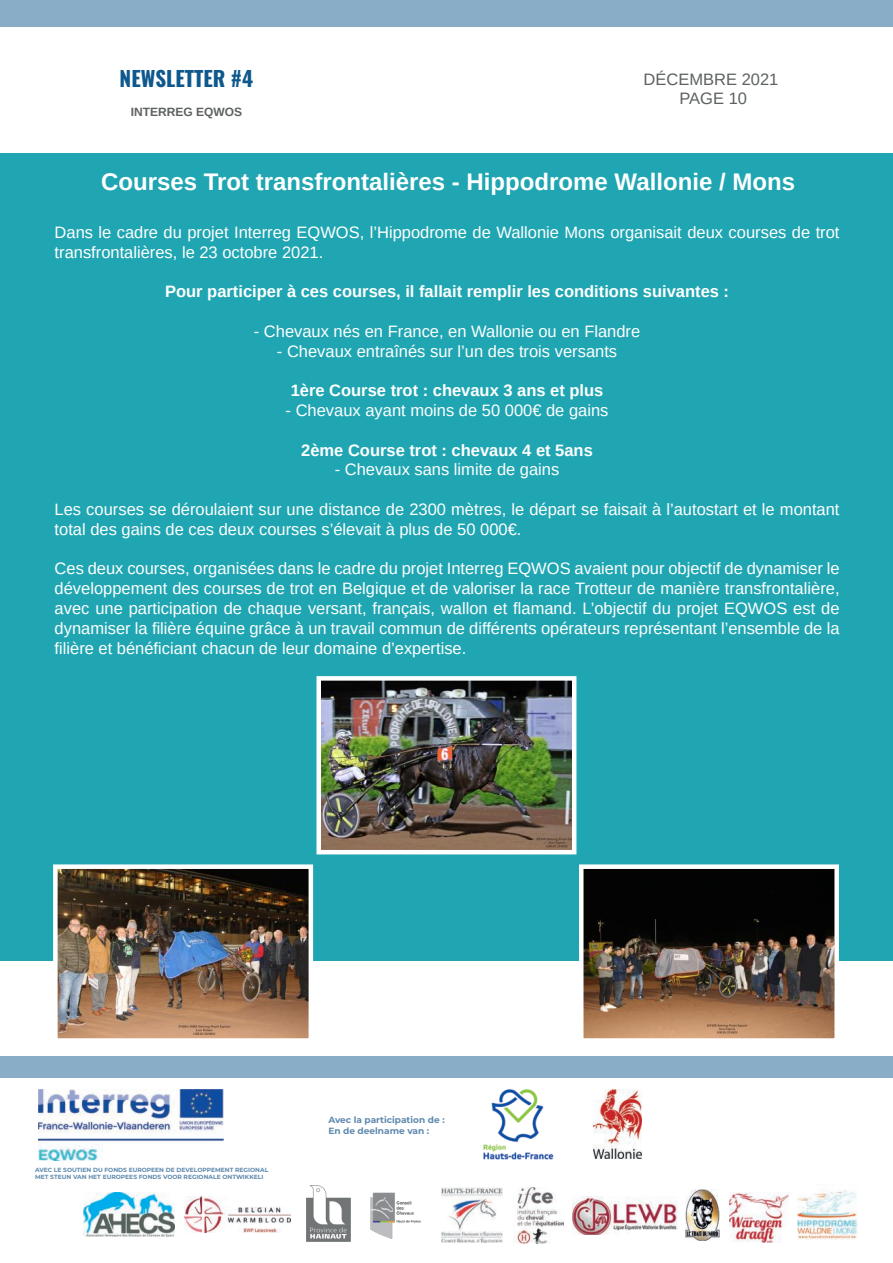
<style>
.page{position:relative;width:893px;height:1263px;background:#fff}
.page>*{position:absolute;margin:0;border:0;box-sizing:border-box;transform-origin:0 0}
.t1{font:700 24px "Arimo";color:#fff}
.t2{font:700 21px "Oswald";color:#0e588d}
.t3{font:16.5px/19.8px "Arimo";color:#fff}
.t4{font:700 16.5px "Arimo";color:#fff}
.t5{font:16.5px "Arimo";color:#5d6161}
.t6{font:700 12px "Arimo";color:#5d6161}
.t7{font:700 9px "Montserrat";color:#5e89ae}
.t8{font:700 6px "Montserrat";color:#5e89ae}
</style>
<div class="page">
<div style="left:0;top:1057px;width:893px;height:21px;background:#89adc7"></div>
<div style="left:0;top:0;width:893px;height:26px;background:#89adc7"></div>
<div style="left:0;top:153px;width:893px;height:808px;background:#20a6b2"></div>
<img style="left:58px;top:869px;width:250px;height:169px">
<div style="left:53px;top:864px;width:260px;height:179px;border:4px solid #fff"></div>
<img style="left:584px;top:869px;width:250px;height:169px">
<div style="left:579px;top:864px;width:260px;height:179px;border:4px solid #fff"></div>
<img style="left:39px;top:1089px;width:184px;height:71px">
<img style="left:483px;top:1089px;width:71px;height:70px">
<img style="left:593px;top:1090px;width:48px;height:68px">
<img style="left:83px;top:1192px;width:92px;height:44px">
<img style="left:185px;top:1196px;width:106px;height:36px">
<img style="left:307px;top:1186px;width:44px;height:55px">
<img style="left:442px;top:1188px;width:61px;height:54px">
<img style="left:514px;top:1187px;width:49px;height:56px">
<img style="left:573px;top:1197px;width:104px;height:38px">
<img style="left:685px;top:1189px;width:35px;height:52px">
<img style="left:729px;top:1192px;width:60px;height:50px">
<img style="left:797px;top:1190px;width:61px;height:50px">
<img style="left:370px;top:1192px;width:51px;height:47px">
<img style="left:321px;top:681px;width:250px;height:168px">
<div style="left:316px;top:676px;width:260px;height:178px;border:4px solid #fff"></div>
<p class="t2" style="left:120px;top:68px;width:135px">NEWSLETTER #4</p>
<p class="t6" style="left:131px;top:104px;width:113px">INTERREG EQWOS</p>
<p class="t5" style="left:644px;top:68px;width:136px">DÉCEMBRE 2021</p>
<p class="t5" style="left:679px;top:88px;width:69px">PAGE 10</p>
<p class="t1" style="left:101px;top:165px;width:695px">Courses Trot transfrontalières - Hippodrome Wallonie / Mons</p>
<p class="t3" style="left:55px;top:222px;width:786px">Dans le cadre du projet Interreg EQWOS, l’Hippodrome de Wallonie Mons organisait deux courses de trot transfrontalières, le 23 octobre 2021.</p>
<p class="t4" style="left:165px;top:280px;width:565px">Pour participer à ces courses, il fallait remplir les conditions suivantes :</p>
<p class="t3" style="left:254px;top:321px;width:388px">- Chevaux nés en France, en Wallonie ou en Flandre</p>
<p class="t3" style="left:277px;top:341px;width:342px">- Chevaux entraînés sur l’un des trois versants</p>
<p class="t4" style="left:291px;top:379px;width:314px">1ère Course trot : chevaux 3 ans et plus</p>
<p class="t3" style="left:286px;top:401px;width:324px">- Chevaux ayant moins de 50 000€ de gains</p>
<p class="t4" style="left:301px;top:439px;width:293px">2ème Course trot : chevaux 4 et 5ans</p>
<p class="t3" style="left:335px;top:460px;width:226px">- Chevaux sans limite de gains</p>
<p class="t3" style="left:55px;top:500px;width:786px">Les courses se déroulaient sur une distance de 2300 mètres, le départ se faisait à l’autostart et le montant total des gains de ces deux courses s’élevait à plus de 50 000€.</p>
<p class="t3" style="left:55px;top:559px;width:786px;text-align:justify">Ces deux courses, organisées dans le cadre du projet Interreg EQWOS avaient pour objectif de dynamiser le développement des courses de trot en Belgique et de valoriser la race Trotteur de manière transfrontalière, avec une participation de chaque versant, français, wallon et flamand. L’objectif du projet EQWOS est de dynamiser la filière équine grâce à un travail commun de différents opérateurs représentant l’ensemble de la filière et bénéficiant chacun de leur domaine d’expertise.</p>
<p class="t8" style="left:35px;top:1165px;width:235px">AVEC LE SOUTIEN DU FONDS EUROPEEN DE DEVELOPPEMENT REGIONAL</p>
<p class="t8" style="left:35px;top:1172px;width:230px">MET STEUN VAN HET EUROPEES FONDS VOOR REGIONALE ONTWIKKELI</p>
<p class="t7" style="left:328px;top:1113px;width:118px">Avec la participation de :</p>
<p class="t7" style="left:328px;top:1124px;width:102px">En de deelname van :</p>
</div>
